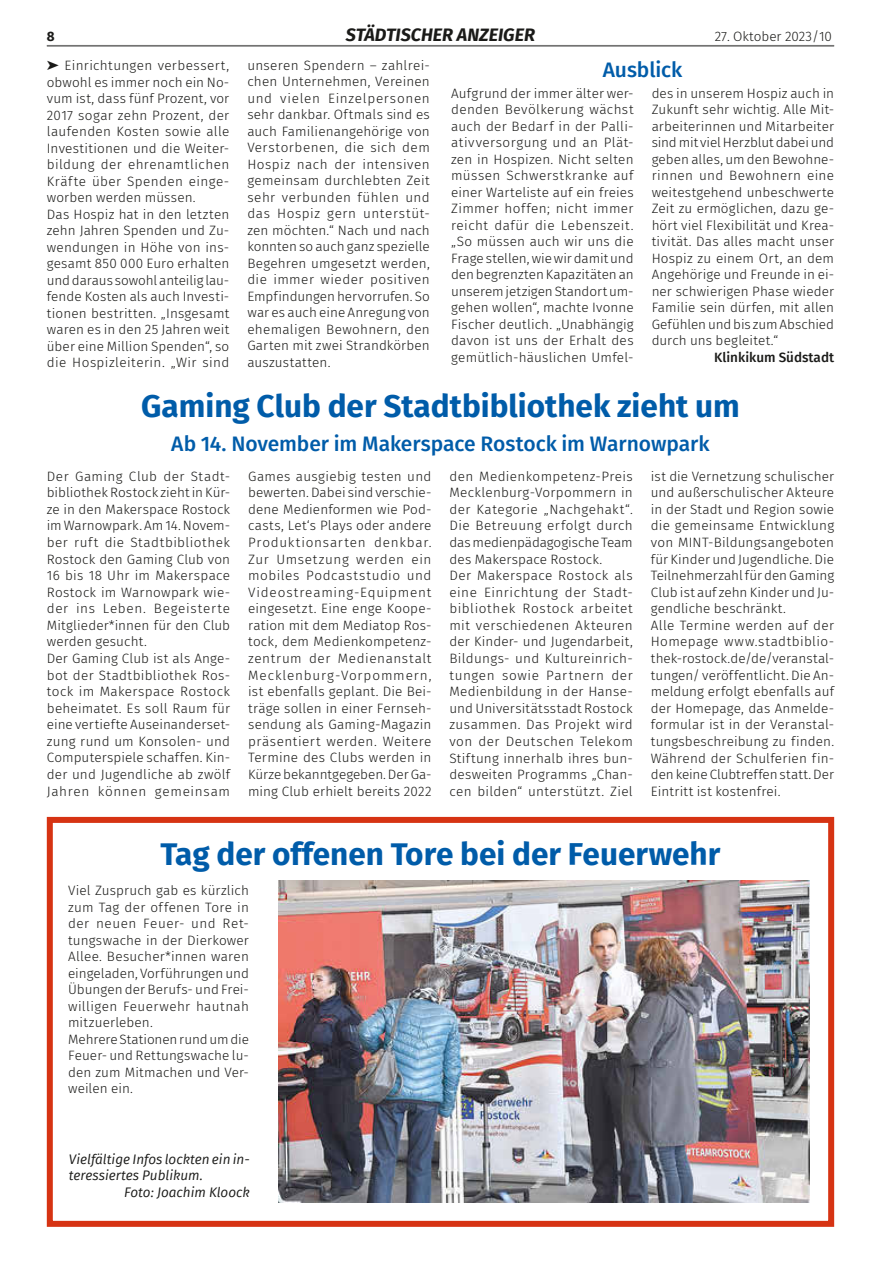
<style>
.page{position:relative;width:881px;height:1263px;background:#fff}
.page>*{position:absolute;margin:0;border:0;box-sizing:border-box;transform-origin:0 0}
.t1{font:700 31.5px "Fira Sans";color:#005ca9}
.t2{font:500 21px "Fira Sans";letter-spacing:-.005em;color:#005ca9}
.t3{font:italic 700 18px "Fira Sans";color:#1a1a18}
.t4{font:300 13.5px/16.5px "Fira Sans";letter-spacing:.015em;color:#1a1a18}
.t5{font:italic 13.5px "Fira Sans";color:#1a1a18}
.t6{font:500 13.5px "Fira Sans";color:#1a1a18}
.t7{font:700 13.5px "Fira Sans";color:#1a1a18}
</style>
<div class="page">
<hr style="left:47px;top:45px;width:786px;height:1px;background:#6f6f6e">
<hr style="left:47px;top:46px;width:786px;height:1px;background:#6f6f6e">
<img style="left:278px;top:881px;width:531px;height:322px">
<div style="left:47px;top:817px;width:786px;height:410px;border:6px solid #d63313"></div>
<p class="t7" style="left:47px;top:25px;width:9px">8</p>
<h3 class="t3" style="left:346px;top:20px;width:190px">STÄDTISCHER ANZEIGER</h3>
<p class="t4" style="left:714px;top:28px;width:119px">27. Oktober 2023/10</p>
<p class="t4" style="left:47px;top:57px;width:184px">➤ Einrichtungen verbessert, obwohl es immer noch ein No&shy;vum ist, dass fünf Prozent, vor<br>2017 sogar zehn Prozent, der laufenden Kosten sowie alle<br>Investitionen und die Weiter&shy;bildung der ehrenamtlichen<br>Kräfte über Spenden einge&shy;worben werden müssen.<br>Das Hospiz hat in den letzten zehn Jahren Spenden und Zu&shy;wendungen in Höhe von ins&shy;gesamt 850 000 Euro erhalten und daraus sowohl anteilig lau&shy;fende Kosten als auch Investi&shy;tionen bestritten. „Insgesamt waren es in den 25 Jahren weit über eine Million Spenden“, so die Hospizleiterin. „Wir sind</p>
<p class="t4" style="left:247px;top:57px;width:184px;text-align:justify">unseren Spendern – zahlrei&shy;chen Unternehmen, Vereinen und vielen Einzelpersonen sehr dankbar. Oftmals sind es auch Familienangehörige von Verstorbenen, die sich dem Hospiz nach der intensiven gemeinsam durchlebten Zeit sehr verbunden fühlen und das Hospiz gern unterstüt&shy;zen möchten.“ Nach und nach konnten so auch ganz spezielle Begehren umgesetzt werden, die immer wieder positiven Empfindungen hervorrufen. So war es auch eine Anregung von ehemaligen Bewohnern, den Garten mit zwei Strandkörben auszustatten.</p>
<h1 class="t1" style="left:141px;top:380px;width:599px">Gaming Club der Stadtbibliothek zieht um</h1>
<h2 class="t2" style="left:171px;top:427px;width:539px">Ab 14. November im Makerspace Rostock im Warnowpark</h2>
<p class="t4" style="left:47px;top:467px;width:185px">Der Gaming Club der Stadt&shy;bibliothek Rostock zieht in Kür&shy;ze in den Makerspace Rostock im Warnowpark. Am 14. Novem&shy;ber ruft die Stadtbibliothek<br>Rostock den Gaming Club von<br>16 bis 18 Uhr im Makerspace<br>Rostock im Warnowpark wie&shy;der ins Leben. Begeisterte<br>Mitglieder*innen für den Club werden gesucht.<br>Der Gaming Club ist als Ange&shy;bot der Stadtbibliothek Ros&shy;tock im Makerspace Rostock beheimatet. Es soll Raum für eine vertiefte Auseinanderset&shy;zung rund um Konsolen- und<br>Computerspiele schaffen. Kin&shy;der und Jugendliche ab zwölf<br>Jahren können gemeinsam</p>
<p class="t4" style="left:248px;top:467px;width:185px;text-align:justify">Games ausgiebig testen und bewerten. Dabei sind verschie&shy;dene Medienformen wie Pod&shy;casts, Let‘s Plays oder andere Produktionsarten denkbar.<br>Zur Umsetzung werden ein mobiles Podcaststudio und Videostreaming-Equipment eingesetzt. Eine enge Koope&shy;ration mit dem Mediatop Ros&shy;tock, dem Medienkompetenz&shy;zentrum der Medienanstalt Mecklenburg-Vorpommern, ist ebenfalls geplant. Die Bei&shy;träge sollen in einer Fernseh&shy;sendung als Gaming-Magazin präsentiert werden. Weitere Termine des Clubs werden in Kürze bekanntgegeben. Der Ga&shy;ming Club erhielt bereits 2022</p>
<p class="t4" style="left:449px;top:467px;width:185px">den Medienkompetenz-Preis<br>Mecklenburg-Vorpommern in der Kategorie „Nachgehakt“.<br>Die Betreuung erfolgt durch das medienpädagogische Team des Makerspace Rostock.<br>Der Makerspace Rostock als eine Einrichtung der Stadt&shy;bibliothek Rostock arbeitet mit verschiedenen Akteuren der Kinder- und Jugendarbeit,<br>Bildungs- und Kultureinrich&shy;tungen sowie Partnern der<br>Medienbildung in der Hanse&shy;und Universitätsstadt Rostock zusammen. Das Projekt wird von der Deutschen Telekom<br>Stiftung innerhalb ihres bun&shy;desweiten Programms „Chan&shy;cen bilden“ unterstützt. Ziel</p>
<p class="t4" style="left:650px;top:468px;width:185px">ist die Vernetzung schulischer und außerschulischer Akteure in der Stadt und Region sowie die gemeinsame Entwicklung von MINT-Bildungsangeboten für Kinder und Jugendliche. Die<br>Teilnehmerzahl für den Gaming<br>Club ist auf zehn Kinder und Ju&shy;gendliche beschränkt.<br>Alle Termine werden auf der<br>Homepage www.stadtbiblio&shy;thek-rostock.de/de/veranstal&shy;tungen/ veröffentlicht. Die An&shy;meldung erfolgt ebenfalls auf der Homepage, das Anmelde&shy;formular ist in der Veranstal&shy;tungsbeschreibung zu finden.<br>Während der Schulferien fin&shy;den keine Clubtreffen statt. Der<br>Eintritt ist kostenfrei.</p>
<h2 class="t2" style="left:602px;top:53px;width:81px">Ausblick</h2>
<p class="t4" style="left:451px;top:85px;width:184px;text-align:justify">Aufgrund der immer älter wer&shy;denden Bevölkerung wächst auch der Bedarf in der Palli&shy;ativversorgung und an Plät&shy;zen in Hospizen. Nicht selten müssen Schwerstkranke auf einer Warteliste auf ein freies Zimmer hoffen; nicht immer reicht dafür die Lebenszeit. „So müssen auch wir uns die Frage stellen, wie wir damit und den begrenzten Kapazitäten an unserem jetzigen Standort um&shy;gehen wollen“, machte Ivonne Fischer deutlich. „Unabhängig davon ist uns der Erhalt des gemütlich-häuslichen Umfel-</p>
<p class="t4" style="left:651px;top:85px;width:184px;text-align:justify">des in unserem Hospiz auch in Zukunft sehr wichtig. Alle Mit&shy;arbeiterinnen und Mitarbeiter sind mit viel Herzblut dabei und geben alles, um den Bewohne&shy;rinnen und Bewohnern eine weitestgehend unbeschwerte Zeit zu ermöglichen, dazu ge&shy;hört viel Flexibilität und Krea&shy;tivität. Das alles macht unser Hospiz zu einem Ort, an dem Angehörige und Freunde in ei&shy;ner schwierigen Phase wieder Familie sein dürfen, mit allen Gefühlen und bis zum Abschied durch uns begleitet.“</p>
<p class="t6" style="left:714px;top:346px;width:121px">Klinkikum Südstadt</p>
<h1 class="t1" style="left:160px;top:827px;width:561px">Tag der offenen Tore bei der Feuerwehr</h1>
<p class="t4" style="left:68px;top:882px;width:182px">Viel Zuspruch gab es kürzlich zum Tag der offenen Tore in der neuen Feuer- und Ret&shy;tungswache in der Dierkower<br>Allee. Besucher*innen waren eingeladen, Vorführungen und<br>Übungen der Berufs- und Frei&shy;willigen Feuerwehr hautnah mitzuerleben.<br>Mehrere Stationen rund um die<br>Feuer- und Rettungswache lu&shy;den zum Mitmachen und Ver&shy;weilen ein.</p>
<p class="t5" style="left:69px;top:1149px;width:182px">Vielfältige Infos lockten ein in-</p>
<p class="t5" style="left:69px;top:1165px;width:135px">teressiertes Publikum.</p>
<p class="t5" style="left:124px;top:1182px;width:127px">Foto: Joachim Kloock</p>
</div>
